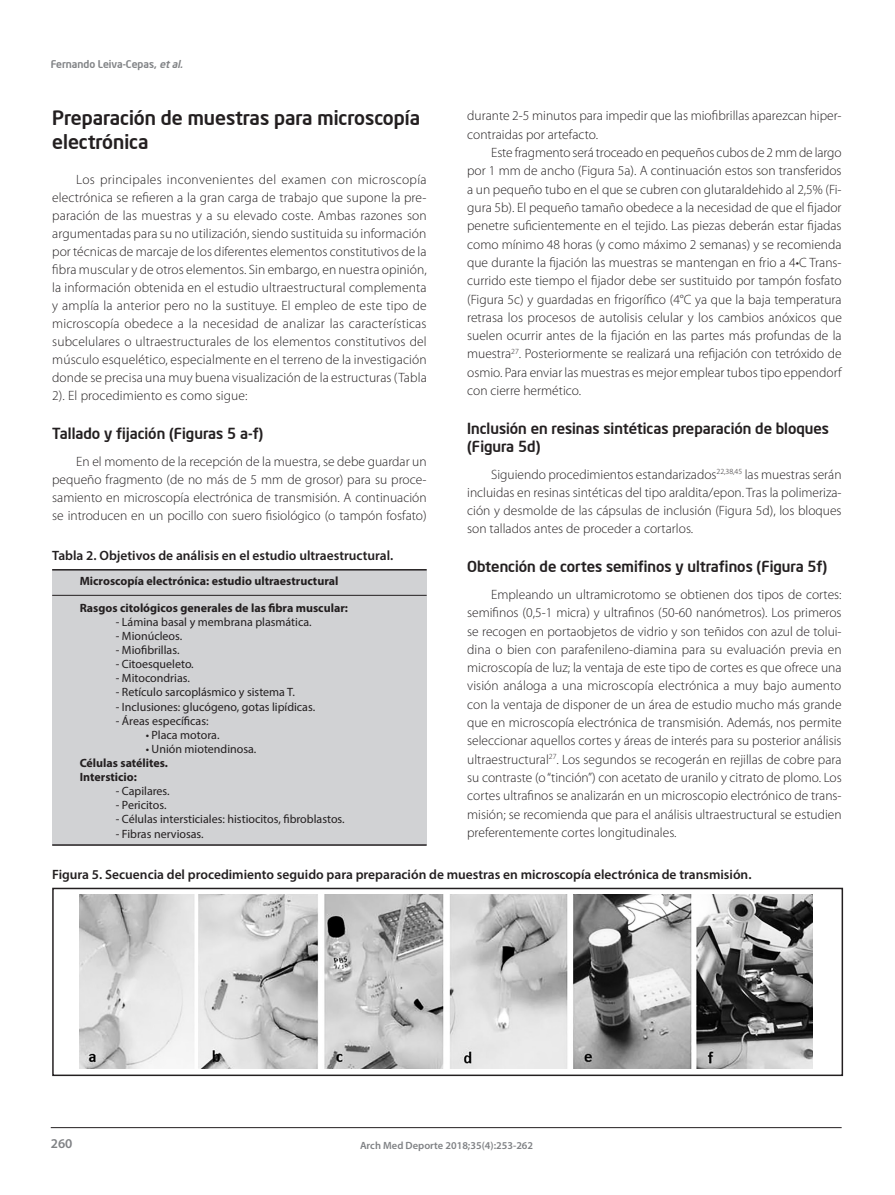
<style>
.page{position:relative;width:895px;height:1195px;background:#fff}
.page>*{position:absolute;margin:0;border:0;box-sizing:border-box;transform-origin:0 0}
.Subtítulo_1{font:500 19.5px/23.4px "Neo Sans Intel";color:#231f20}
.Subtítulo_2{font:500 15px/18px "Neo Sans Intel";color:#231f20}
.C__de_texto{font:300 13.5px/18.3px "Myriad Pro";color:#231f20;text-align:justify}
.Titol_Tabla{font:600 13.5px "Myriad Pro";color:#231f20}
.t1{font:600 13.5px "Myriad Pro";color:#808285}
.Taula_OK{font:12px "Myriad Pro";color:#231f20}
.Taula_OK-2{font:700 12px "Myriad Pro";color:#231f20}
.t2{font:600 10.5px "Myriad Pro";color:#808285}
.t3{font:500 10.5px "Neo Sans Intel";color:#808285}
.s1{font-style:italic}
</style>
<div class="page">
<hr style="left:51px;top:1127px;width:791px;height:1px;background:#231f20">
<div style="left:52px;top:569px;width:375px;height:276px;background:#d1d2d4"></div>
<img style="left:80px;top:894px;width:732px;height:174px">
<hr style="left:52px;top:569px;width:375px;height:1px;background:#231f20">
<hr style="left:52px;top:595px;width:375px;height:1px;background:#231f20">
<hr style="left:52px;top:844px;width:375px;height:1px;background:#231f20">
<div style="left:52px;top:887px;width:791px;height:188px;border:2px solid #231f20"></div>
<p class="t3" style="left:51px;top:57px;width:136px">Fernando Leiva-Cepas, <span class="s1">etal.</span></p>
<p class="Subtítulo_1" style="left:52px;top:106px;width:369px">Preparación de muestras para microscopía electrónica</p>
<p class="C__de_texto" style="left:52px;top:170px;width:376px;text-indent:24px">Los principales inconvenientes del examen con microscopía electrónica se refieren a la gran carga de trabajo que supone la pre&shy;paración de las muestras y a su elevado coste. Ambas razones son argumentadas para su no utilización, siendo sustituida su información por técnicas de marcaje de los diferentes elementos constitutivos de la fibra muscular y de otros elementos. Sin embargo, en nuestra opinión, la información obtenida en el estudio ultraestructural complementa y amplía la anterior pero no la sustituye. El empleo de este tipo de microscopía obedece a la necesidad de analizar las características subcelulares o ultraestructurales de los elementos constitutivos del músculo esquelético, especialmente en el terreno de la investigación donde se precisa una muy buena visualización de la estructuras (Tabla 2). El procedimiento es como sigue:</p>
<p class="Subtítulo_2" style="left:52px;top:424px;width:213px">Tallado y fijación (Figuras 5 a-f)</p>
<p class="C__de_texto" style="left:52px;top:452px;width:376px;text-indent:24px">En el momento de la recepción de la muestra, se debe guardar un pequeño fragmento (de no más de 5 mm de grosor) para su proce&shy;samiento en microscopía electrónica de transmisión. A continuación se introducen en un pocillo con suero fisiológico (o tampón fosfato)</p>
<p class="C__de_texto" style="left:467px;top:107px;width:376px">durante 2-5 minutos para impedir que las miofibrillas aparezcan hiper&shy;contraidas por artefacto.</p>
<p class="C__de_texto" style="left:467px;top:143px;width:376px;text-indent:24px">Este fragmento será troceado en pequeños cubos de 2 mm de largo por 1 mm de ancho (Figura 5a). A continuación estos son transferidos a un pequeño tubo en el que se cubren con glutaraldehido al 2,5% (Fi&shy;gura 5b). El pequeño tamaño obedece a la necesidad de que el fijador penetre suficientemente en el tejido. Las piezas deberán estar fijadas como mínimo 48 horas (y como máximo 2 semanas) y se recomienda que durante la fijación las muestras se mantengan en frio a 4•C Trans&shy;currido este tiempo el fijador debe ser sustituido por tampón fosfato (Figura 5c) y guardadas en frigorífico (4°C ya que la baja temperatura retrasa los procesos de autolisis celular y los cambios anóxicos que suelen ocurrir antes de la fijación en las partes más profundas de la muestra<sup>27</sup>. Posteriormente se realizará una refijación con tetróxido de osmio. Para enviar las muestras es mejor emplear tubos tipo eppendorf con cierre hermético.</p>
<p class="Subtítulo_2" style="left:467px;top:419px;width:363px">Inclusión en resinas sintéticas preparación de bloques (Figura 5d)</p>
<p class="C__de_texto" style="left:467px;top:465px;width:376px;text-indent:24px">Siguiendo procedimientos estandarizados<sup>22,38,45</sup> las muestras serán incluidas en resinas sintéticas del tipo araldita/epon. Tras la polimeriza&shy;ción y desmolde de las cápsulas de inclusión (Figura 5d), los bloques son tallados antes de proceder a cortarlos.</p>
<p class="Subtítulo_2" style="left:467px;top:557px;width:362px">Obtención de cortes semifinos y ultrafinos (Figura 5f)</p>
<p class="C__de_texto" style="left:467px;top:585px;width:376px;text-indent:24px">Empleando un ultramicrotomo se obtienen dos tipos de cortes: semifinos (0,5-1 micra) y ultrafinos (50-60 nanómetros). Los primeros se recogen en portaobjetos de vidrio y son teñidos con azul de tolui&shy;dina o bien con parafenileno-diamina para su evaluación previa en microscopía de luz; la ventaja de este tipo de cortes es que ofrece una visión análoga a una microscopía electrónica a muy bajo aumento con la ventaja de disponer de un área de estudio mucho más grande que en microscopía electrónica de transmisión. Además, nos permite seleccionar aquellos cortes y áreas de interés para su posterior análisis ultraestructural<sup>27</sup>. Los segundos se recogerán en rejillas de cobre para su contraste (o “tinción”) con acetato de uranilo y citrato de plomo. Los cortes ultrafinos se analizarán en un microscopio electrónico de trans&shy;misión; se recomienda que para el análisis ultraestructural se estudien preferentemente cortes longitudinales.</p>
<p class="Titol_Tabla" style="left:52px;top:546px;width:343px">Tabla 2. Objetivos de análisis en el estudio ultraestructural.</p>
<p class="Taula_OK-2" style="left:80px;top:573px;width:260px">Microscopía electrónica: estudio ultraestructural</p>
<p class="Taula_OK-2" style="left:80px;top:600px;width:270px">Rasgos citológicos generales de las fibra muscular:</p>
<p class="Taula_OK" style="left:116px;top:614px;width:198px">- Lámina basal y membrana plasmática.</p>
<p class="Taula_OK" style="left:116px;top:628px;width:68px">- Mionúcleos.</p>
<p class="Taula_OK" style="left:116px;top:642px;width:65px">- Miofibrillas.</p>
<p class="Taula_OK" style="left:116px;top:656px;width:80px">- Citoesqueleto.</p>
<p class="Taula_OK" style="left:116px;top:671px;width:76px">- Mitocondrias.</p>
<p class="Taula_OK" style="left:116px;top:685px;width:181px">- Retículo sarcoplásmico y sistema T.</p>
<p class="Taula_OK" style="left:116px;top:699px;width:201px">- Inclusiones: glucógeno, gotas lipídicas.</p>
<p class="Taula_OK" style="left:116px;top:713px;width:94px">- Áreas específicas:</p>
<p class="Taula_OK" style="left:146px;top:727px;width:75px">• Placa motora.</p>
<p class="Taula_OK" style="left:146px;top:741px;width:112px">• Unión miotendinosa.</p>
<p class="Taula_OK-2" style="left:80px;top:755px;width:90px">Células satélites.</p>
<p class="Taula_OK-2" style="left:80px;top:769px;width:59px">Intersticio:</p>
<p class="Taula_OK" style="left:116px;top:783px;width:56px">- Capilares.</p>
<p class="Taula_OK" style="left:116px;top:797px;width:52px">- Pericitos.</p>
<p class="Taula_OK" style="left:116px;top:812px;width:230px">- Células intersticiales: histiocitos, fibroblastos.</p>
<p class="Taula_OK" style="left:116px;top:826px;width:90px">- Fibras nerviosas.</p>
<p class="Titol_Tabla" style="left:52px;top:865px;width:701px">Figura 5. Secuencia del procedimiento seguido para preparación de muestras en microscopía electrónica de transmisión.</p>
<p class="t1" style="left:51px;top:1135px;width:23px">260</p>
<p class="t2" style="left:360px;top:1138px;width:175px">Arch Med Deporte 2018;35(4):253-262</p>
</div>
